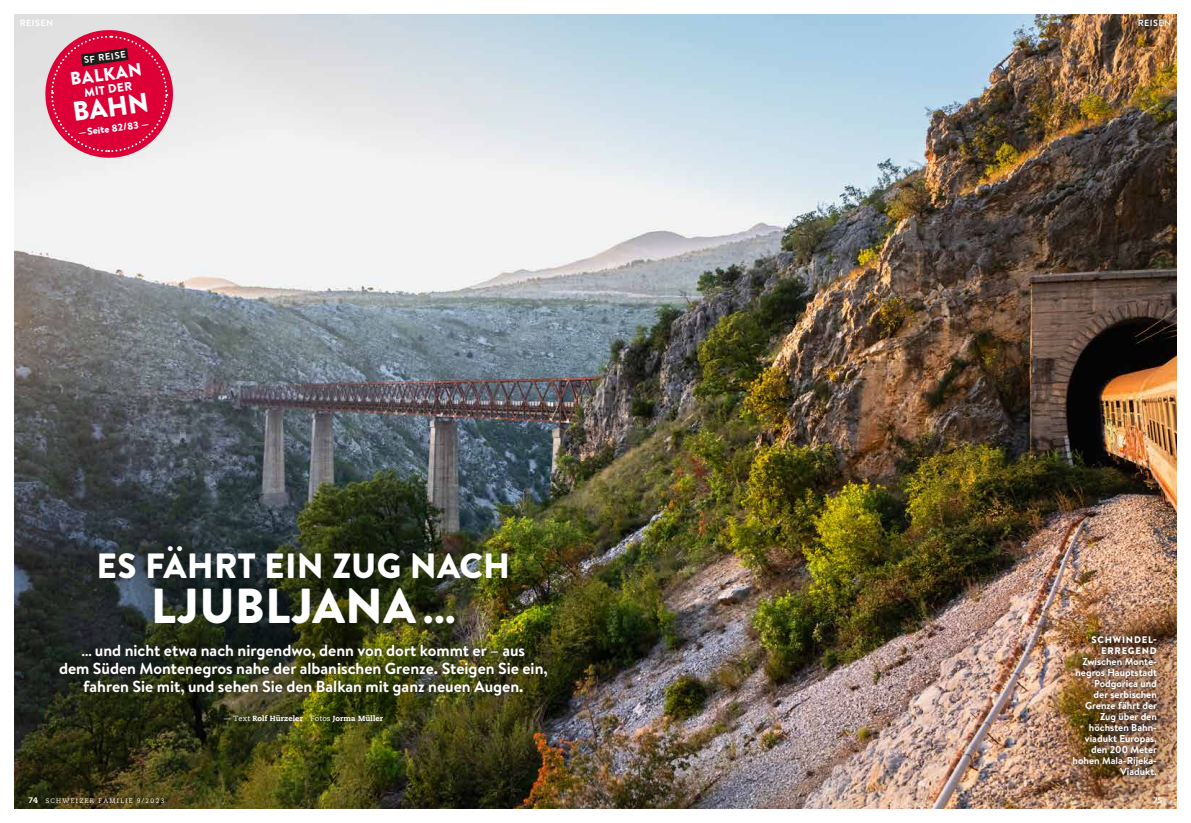
<style>
.page{position:relative;width:1191px;height:823px;background:#fff}
.page>*{position:absolute;margin:0;border:0;box-sizing:border-box;transform-origin:0 0}
.t1{font:900 49px "Brandon Grotesque";letter-spacing:.005em;color:#fff}
.t2{font:900 35px "Brandon Grotesque";letter-spacing:.005em;color:#fff}
.t3{font:900 27px "Brandon Grotesque";color:#fff}
.t4{font:900 18px "Brandon Grotesque";color:#fff}
.t5{font:700 16px/18px "Brandon Text";color:#fff;text-align:center}
.t6{font:900 12px "Brandon Grotesque";color:#fff}
.t7{font:700 10px/11px "Brandon Text";color:#fff;text-align:right}
.t8{font:900 10px "Brandon Text";color:#fff}
.t9{font:900 9.5px/11px "Brandon Grotesque";letter-spacing:.08em;color:#fff;text-align:right}
.t10{font:700 9.5px "Brandon Text";color:#fff}
.t11{font:700 9px "Brandon Grotesque";letter-spacing:.04em;color:#fff}
.t12{font:800 8px "Caecilia";color:#fff}
.t13{font:800 7.5px "Caecilia";letter-spacing:.015em;color:#fff}
.t14{font:6.5px "Caecilia";letter-spacing:.2em;color:#fff}
.s1{font-weight:400}
.s2{font-weight:800;font-size:8px}
</style>
<div class="page">
<img style="left:14px;top:14px;width:1162px;height:794px">
<img style="left:1055px;top:604px;width:121px;height:204px">
<svg style="left:48px;top:612px;width:502px;height:96px"></svg>
<svg style="left:78px;top:528px;width:426px;height:122px;background:#28301f"></svg>
<svg style="left:150px;top:667px;width:290px;height:60px;background:#373a13"></svg>
<svg style="left:41px;top:26px;width:136px;height:136px;background:#da4c6f"></svg>
<div style="left:1068px;top:630px;width:95px;height:151px;background:#1f1c19;opacity:.75"></div>
<div style="left:55px;top:638px;width:499px;height:62px;background:#1f1c19;opacity:.75"></div>
<div style="left:219px;top:709px;width:169px;height:19px;background:#1f1c19;opacity:.75"></div>
<p class="t11" style="left:20px;top:17px;width:35px">REISEN</p>
<p class="t10" style="left:83px;top:53px;width:43px;rotate:-8deg">SF REISE</p>
<p class="t4" style="left:69px;top:67px;width:74px;rotate:-8deg">BALKAN</p>
<p class="t6" style="left:83px;top:84px;width:50px;rotate:-8deg">MIT DER</p>
<h3 class="t3" style="left:70px;top:93px;width:78px;rotate:-8deg">BAHN</h3>
<p class="t8" style="left:78px;top:126px;width:72px;rotate:-8deg">—Seite 82/83 —</p>
<h2 class="t2" style="left:96px;top:540px;width:415px">ES FÄHRT EIN ZUG NACH</h2>
<h1 class="t1" style="left:151px;top:570px;width:307px">LJUBLJANA…</h1>
<p class="t5" style="left:59px;top:640px;width:490px">… und nicht etwa nach nirgendwo, denn von dort kommt er – aus<br>dem Süden Montenegros nahe der albanischen Grenze. Steigen Sie ein, fahren Sie mit, und sehen Sie den Balkan mit ganz neuen Augen.</p>
<p class="t13" style="left:224px;top:713px;width:161px"><span class="s1">— Text</span> Rolf Hürzeler <span class="s1">Fotos</span> Jorma Müller</p>
<p class="t11" style="left:1137px;top:17px;width:35px">REISEN</p>
<p class="t9" style="left:1091px;top:634px;width:67px">SCHWINDEL-<br>ERREGEND</p>
<p class="t7" style="left:1072px;top:655px;width:86px">Zwischen Monte&shy;negros Hauptstadt<br>Podgorica und<br>der serbischen<br>Grenze fährt der<br>Zug über den höchsten Bahn&shy;viadukt Europas, den 200 Meter hohen Mala-Rijeka-<br>Viadukt.</p>
<p class="t14" style="left:28px;top:796px;width:138px"><span class="s2">74</span> SCHWEIZER FAMILIE 9/2023</p>
<p class="t12" style="left:1153px;top:794px;width:11px">75</p>
</div>
